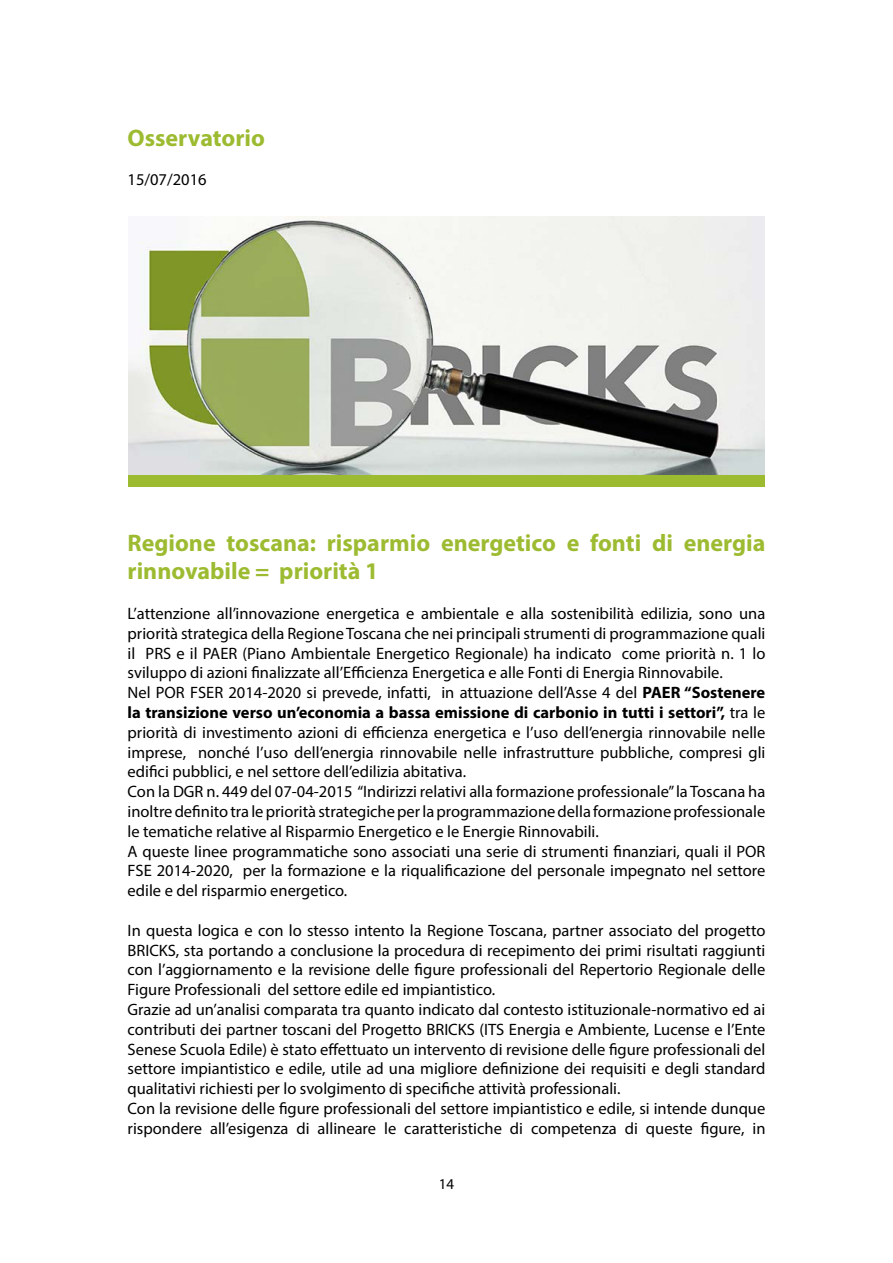
<style>
.page{position:relative;width:893px;height:1263px;background:#fff}
.page>*{position:absolute;margin:0;border:0;box-sizing:border-box;transform-origin:0 0}
.t1{font:700 24px/28.8px "Myriad Pro";color:#9dbb31}
.t2{font:16.5px/19.8px "Myriad Pro";color:#000}
.t3{font:15px "Myriad Pro";color:#000}
.s1{font-weight:700}
</style>
<div class="page">
<img style="left:128px;top:217px;width:637px;height:259px">
<div style="left:128px;top:476px;width:637px;height:11px;background:#9dbb31"></div>
<h1 class="t1" style="left:128px;top:122px;width:139px">Osservatorio</h1>
<p class="t2" style="left:128px;top:169px;width:81px">15/07/2016</p>
<h1 class="t1" style="left:128px;top:527px;width:639px">Regione toscana: risparmio energetico e fonti di energia rinnovabile = priorità 1</h1>
<p class="t2" style="left:128px;top:603px;width:639px">L’attenzione all’innovazione energetica e ambientale e alla sostenibilità edilizia, sono una priorità strategica della Regione Toscana che nei principali strumenti di programmazione quali il PRS e il PAER (Piano Ambientale Energetico Regionale) ha indicato come priorità n. 1 lo sviluppo di azioni finalizzate all’Efficienza Energetica e alle Fonti di Energia Rinnovabile.<br>Nel POR FSER 2014-2020 si prevede, infatti, in attuazione dell’Asse 4 del <span class="s1">PAER “Sostenere la transizione verso un’economia a bassa emissione di carbonio in tutti i settori”,</span> tra le priorità di investimento azioni di efficienza energetica e l’uso dell’energia rinnovabile nelle imprese, nonché l’uso dell’energia rinnovabile nelle infrastrutture pubbliche, compresi gli edifici pubblici, e nel settore dell’edilizia abitativa.<br>Con la DGR n. 449 del 07-04-2015 “Indirizzi relativi alla formazione professionale” la Toscana ha inoltre definito tra le priorità strategiche per la programmazione della formazione professionale le tematiche relative al Risparmio Energetico e le Energie Rinnovabili.<br>A queste linee programmatiche sono associati una serie di strumenti finanziari, quali il POR FSE 2014-2020, per la formazione e la riqualificazione del personale impegnato nel settore edile e del risparmio energetico.</p>
<p class="t2" style="left:128px;top:920px;width:639px">In questa logica e con lo stesso intento la Regione Toscana, partner associato del progetto BRICKS, sta portando a conclusione la procedura di recepimento dei primi risultati raggiunti con l’aggiornamento e la revisione delle figure professionali del Repertorio Regionale delle Figure Professionali del settore edile ed impiantistico.<br>Grazie ad un’analisi comparata tra quanto indicato dal contesto istituzionale-normativo ed ai contributi dei partner toscani del Progetto BRICKS (ITS Energia e Ambiente, Lucense e l’Ente Senese Scuola Edile) è stato effettuato un intervento di revisione delle figure professionali del settore impiantistico e edile, utile ad una migliore definizione dei requisiti e degli standard qualitativi richiesti per lo svolgimento di specifiche attività professionali.<br>Con la revisione delle figure professionali del settore impiantistico e edile, si intende dunque rispondere all’esigenza di allineare le caratteristiche di competenza di queste figure, in</p>
<p class="t3" style="left:439px;top:1175px;width:17px">14</p>
</div>
